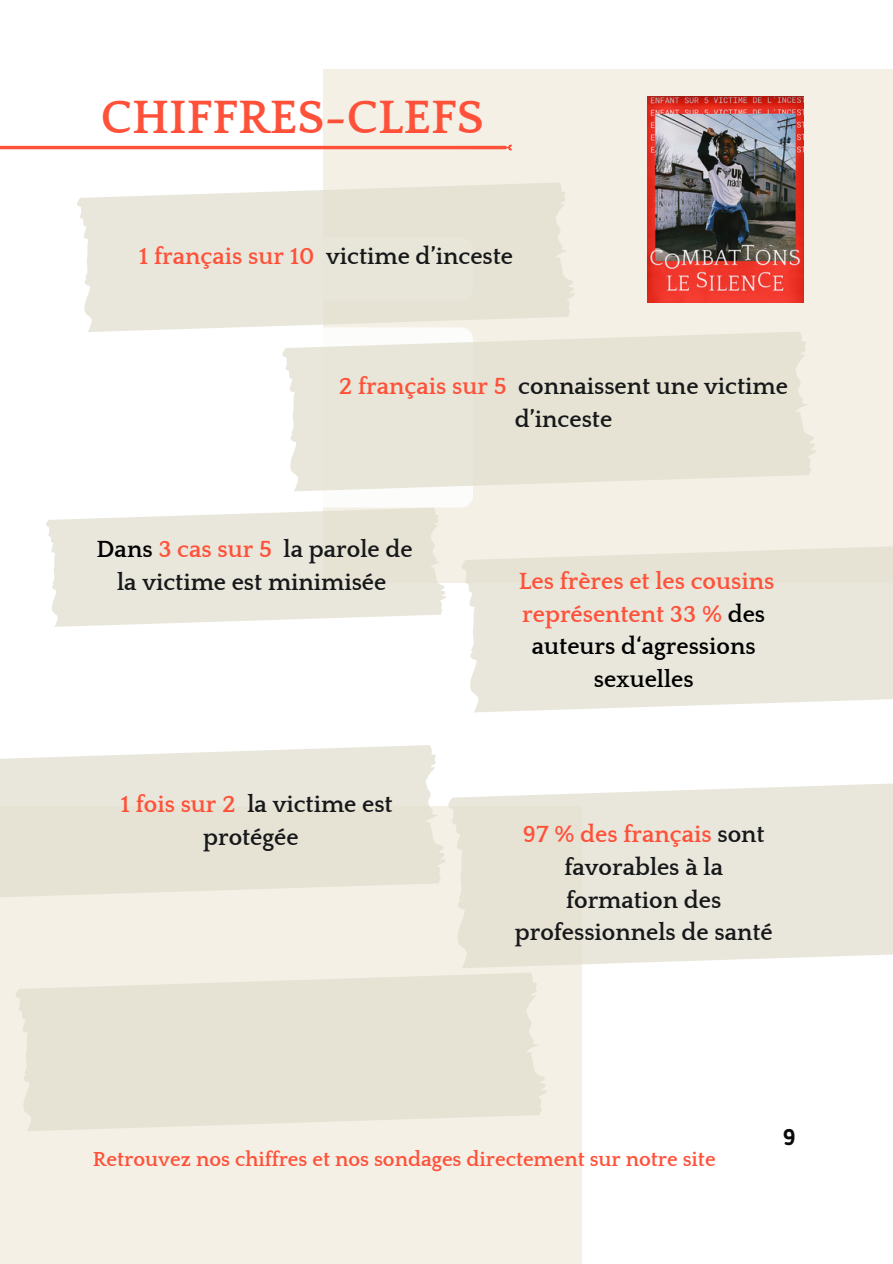
<style>
.page{position:relative;width:893px;height:1264px;background:#fff}
.page>*{position:absolute;margin:0;border:0;box-sizing:border-box;transform-origin:0 0}
.t1{font:700 48px "Quattrocento";color:#ff513a}
.t2{font:700 24px/32.7px "Quattrocento";color:#17181a;text-align:center}
.t3{font:700 24px/32.7px "Quattrocento";color:#ff513a;text-align:center}
.t4{font:700 22.5px "Blogger Sans";color:#0b0b0b}
.t5{font:700 20.85px "Quattrocento";color:#ff513a}
.s1{color:#ff513a}
.s2{color:#000}
</style>
<div class="page">
<div style="left:323px;top:69px;width:569px;height:514px;background:#f4f0e6"></div>
<div style="left:89px;top:327px;width:384px;height:180px;background:#fff;border-radius:12px"></div>
<img style="left:647px;top:97px;width:156px;height:206px">
<svg style="left:77px;top:183px;width:497px;height:149px;fill:#e9e7db"></svg>
<svg style="left:282px;top:331px;width:533px;height:160px;background:#e9e6d9"></svg>
<svg style="left:46px;top:507px;width:400px;height:120px;background:#ebe9de"></svg>
<div style="left:0;top:806px;width:581px;height:457px;background:#f4f0e6"></div>
<svg style="left:0;top:745px;width:445px;height:152px;background:#e9e6d9"></svg>
<svg style="left:16px;top:973px;width:530px;height:158px;background:#e7e4d6"></svg>
<svg style="left:462px;top:546px;width:430px;height:166px;background:#eae8dc"></svg>
<svg style="left:448px;top:783px;width:444px;height:185px;background:#eae8dc"></svg>
<svg style="left:0;top:144px;width:512px;height:7px"></svg>
<p class="t1" style="left:101px;top:92px;width:384px">CHIFFRES-CLEFS</p>
<p class="t2" style="left:139px;top:240px;width:375px"><span class="s1">1 français sur 10</span> victime d’inceste</p>
<p class="t2" style="left:339px;top:370px;width:450px"><span class="s1">2 français sur 5</span> connaissent une victime d’inceste</p>
<h2 class="t2" style="left:96px;top:534px;width:317px"><span class="s2">Dans</span> <span class="s1">3 cas sur 5</span> la parole de la victime est minimisée</h2>
<h2 class="t2" style="left:120px;top:788px;width:274px"><span class="s1">1 fois sur 2</span> la victime est protégée</h2>
<h2 class="t3" style="left:519px;top:565px;width:257px">Les frères et les cousins représentent 33 % <span class="s2">des auteurs d‘agressions sexuelles</span></h2>
<p class="t2" style="left:515px;top:819px;width:259px"><span class="s1">97 % des français</span> sont favorables à la formation des professionnels de santé</p>
<p class="t5" style="left:93px;top:1147px;width:624px">Retrouvez nos chiffres et nos sondages directement sur notre site</p>
<h2 class="t4" style="left:783px;top:1128px;width:14px">9</h2>
</div>
